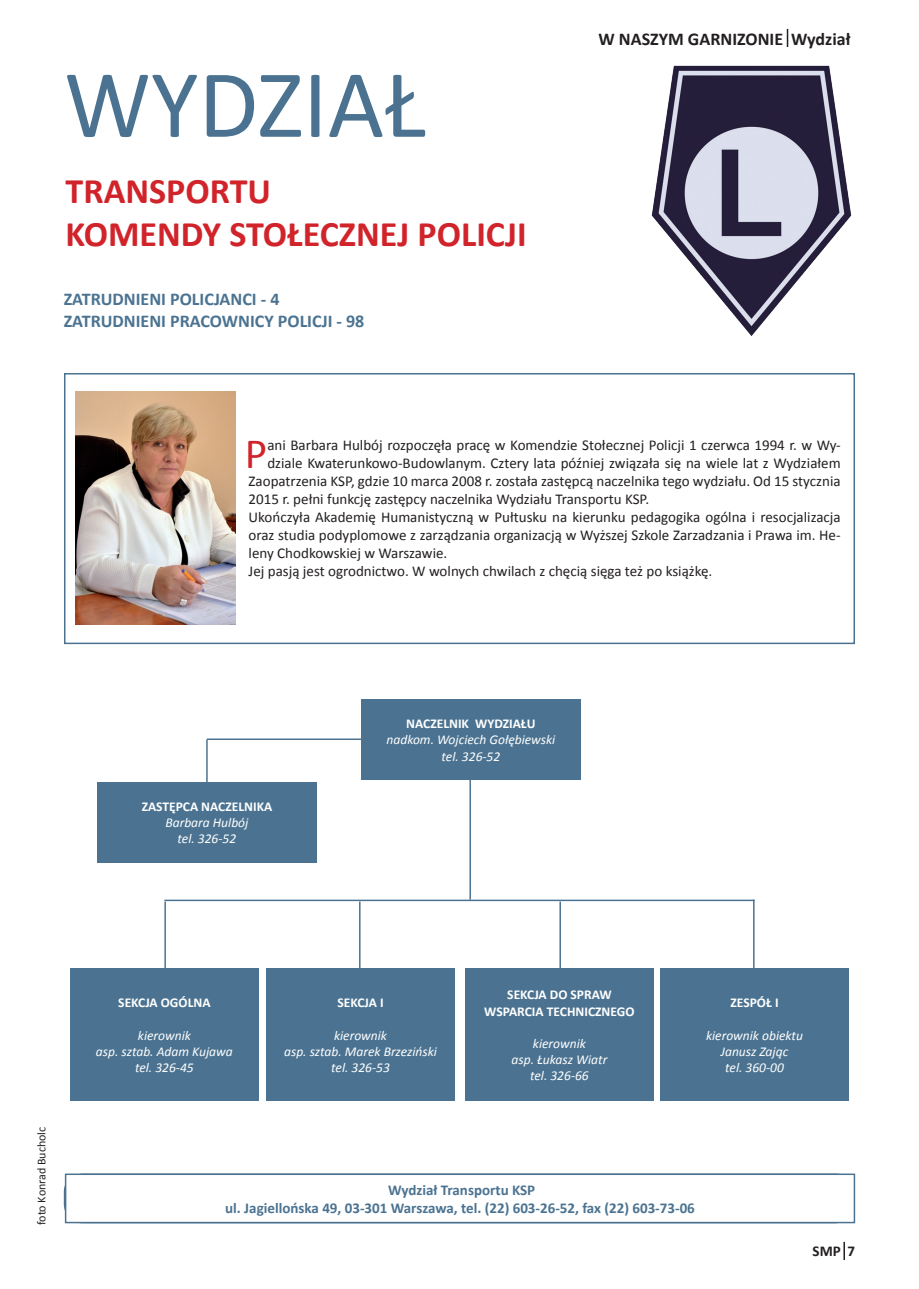
<style>
.page{position:relative;width:919px;height:1289px;background:#fff}
.page>*{position:absolute;margin:0;border:0;box-sizing:border-box;transform-origin:0 0}
.t1{font:97.5px "Calibri";color:#4b7391}
.t2{font:43.35px "Calibri";color:#d1232a}
.t3{font:700 36px/43.2px "Calibri";color:#d1232a}
.t4{font:700 18px/21.6px "Calibri";color:#4b7391}
.t5{font:700 18px "Calibri";color:#231f20}
.t6{font:15px "Calibri";color:#231f20}
.t7{font:700 15px/18px "Calibri";color:#4b7391;text-align:center}
.t8{font:700 15px "Calibri";color:#231f20}
.t9{font:italic 13.5px/16.2px "Calibri";color:#fff;text-align:center}
.t10{font:700 13.5px/16.2px "Calibri";color:#fff;text-align:center}
.t11{font:12px "Calibri";color:#231f20}
</style>
<div class="page">
<svg style="left:843px;top:1241px;width:1px;height:18px"></svg>
<svg style="left:786px;top:29px;width:2px;height:18px"></svg>
<div style="left:65px;top:1173px;width:790px;height:50px;border:2px solid #4b7391"></div>
<img style="left:651px;top:65px;width:201px;height:271px">
<div style="left:64px;top:373px;width:790px;height:271px;border:2px solid #4b7391"></div>
<img style="left:75px;top:391px;width:161px;height:233px">
<hr style="left:206px;top:739px;width:2px;height:43px;background:#4b7391">
<div style="left:361px;top:699px;width:220px;height:80px;background:#4b7391"></div>
<div style="left:266px;top:968px;width:188px;height:133px;background:#4b7391"></div>
<div style="left:70px;top:968px;width:188px;height:133px;background:#4b7391"></div>
<div style="left:97px;top:782px;width:220px;height:80px;background:#4b7391"></div>
<hr style="left:207px;top:738px;width:160px;height:2px;background:#4b7391">
<div style="left:465px;top:968px;width:188px;height:133px;background:#4b7391"></div>
<div style="left:660px;top:968px;width:188px;height:133px;background:#4b7391"></div>
<hr style="left:164px;top:899px;width:590px;height:2px;background:#4b7391">
<hr style="left:469px;top:779px;width:2px;height:120px;background:#4b7391">
<hr style="left:753px;top:899px;width:1px;height:69px;background:#4b7391">
<hr style="left:559px;top:901px;width:2px;height:69px;background:#4b7391">
<hr style="left:359px;top:901px;width:1px;height:69px;background:#4b7391">
<hr style="left:164px;top:901px;width:2px;height:69px;background:#4b7391">
<h1 class="t1" style="left:64px;top:43px;width:363px">WYDZIAŁ</h1>
<h3 class="t3" style="left:66px;top:169px;width:462px">TRANSPORTU<br>KOMENDY STOŁECZNEJ POLICJI</h3>
<p class="t4" style="left:64px;top:288px;width:302px">ZATRUDNIENI POLICJANCI - 4<br>ZATRUDNIENI PRACOWNICY POLICJI - 98</p>
<p class="t5" style="left:598px;top:27px;width:253px">W NASZYM GARNIZONIE Wydział</p>
<h2 class="t2" style="left:245px;top:426px;width:24px">P</h2>
<p class="t6" style="left:267px;top:435px;width:574px">ani Barbara Hulbój rozpoczęła pracę w Komendzie Stołecznej Policji 1 czerwca 1994 r. w Wy-</p>
<p class="t6" style="left:267px;top:453px;width:574px">dziale Kwaterunkowo-Budowlanym. Cztery lata później związała się na wiele lat z Wydziałem</p>
<p class="t6" style="left:248px;top:471px;width:593px">Zaopatrzenia KSP, gdzie 10 marca 2008 r. została zastępcą naczelnika tego wydziału. Od 15 stycznia</p>
<p class="t6" style="left:248px;top:489px;width:402px">2015 r. pełni funkcję zastępcy naczelnika Wydziału Transportu KSP.</p>
<p class="t6" style="left:248px;top:507px;width:593px">Ukończyła Akademię Humanistyczną w Pułtusku na kierunku pedagogika ogólna i resocjalizacja</p>
<p class="t6" style="left:248px;top:525px;width:593px">oraz studia podyplomowe z zarządzania organizacją w Wyższej Szkole Zarzadzania i Prawa im. He-</p>
<p class="t6" style="left:248px;top:543px;width:200px">leny Chodkowskiej w Warszawie.</p>
<p class="t6" style="left:248px;top:561px;width:465px">Jej pasją jest ogrodnictwo. W wolnych chwilach z chęcią sięga też po książkę.</p>
<p class="t10" style="left:142px;top:798px;width:132px">ZASTĘPCA NACZELNIKA</p>
<p class="t9" style="left:165px;top:814px;width:84px">Barbara Hulbój tel. 326-52</p>
<p class="t10" style="left:406px;top:715px;width:131px">NACZELNIK WYDZIAŁU</p>
<p class="t9" style="left:386px;top:731px;width:170px">nadkom. Wojciech Gołębiewski tel. 326-52</p>
<p class="t11" style="left:34px;top:1225px;width:100px;rotate:-90deg">foto Konrad Bucholc</p>
<p class="t10" style="left:118px;top:994px;width:94px">SEKCJA OGÓLNA</p>
<p class="t9" style="left:96px;top:1026px;width:138px">kierownik<br>asp. sztab. Adam Kujawa tel. 326-45</p>
<p class="t10" style="left:337px;top:994px;width:48px">SEKCJA I</p>
<p class="t9" style="left:284px;top:1026px;width:154px">kierownik<br>asp. sztab. Marek Brzeziński tel. 326-53</p>
<p class="t10" style="left:484px;top:986px;width:152px">SEKCJA DO SPRAW<br>WSPARCIA TECHNICZNEGO</p>
<p class="t9" style="left:511px;top:1034px;width:97px">kierownik<br>asp. Łukasz Wiatr tel. 326-66</p>
<p class="t10" style="left:730px;top:994px;width:50px">ZESPÓŁ I</p>
<p class="t9" style="left:706px;top:1026px;width:98px">kierownik obiektu<br>Janusz Zając<br>tel. 360-00</p>
<p class="t7" style="left:225px;top:1180px;width:471px">Wydział Transportu KSP<br>ul. Jagiellońska 49, 03-301 Warszawa, tel. (22) 603-26-52, fax (22) 603-73-06</p>
<p class="t8" style="left:812px;top:1241px;width:44px">SMP 7</p>
</div>
